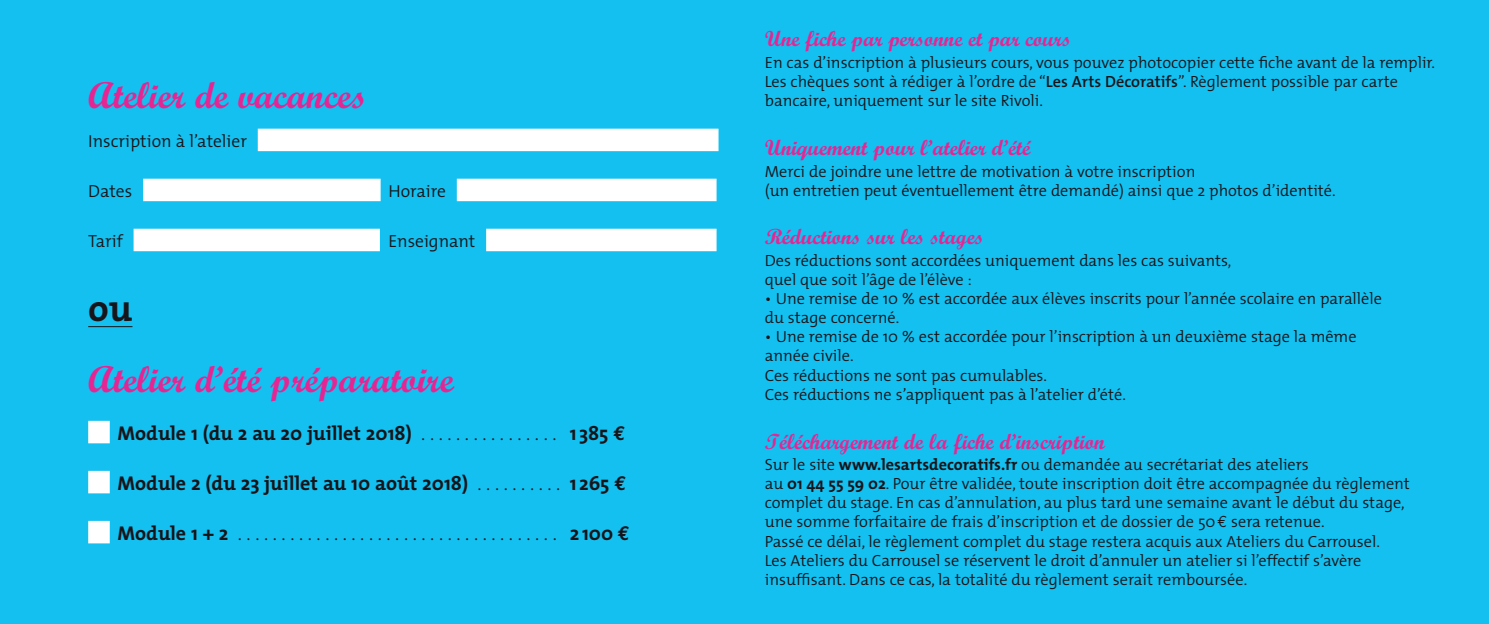
<style>
.page{position:relative;width:1489px;height:624px;background:#fff}
.page>*{position:absolute;margin:0;border:0;box-sizing:border-box;transform-origin:0 0}
.t1{font:700 37.5px "Script";letter-spacing:-.005em;color:#e72592}
.t2{font:700 37.5px "The Mix";color:#17151a}
.t3{font:700 22px "Script";letter-spacing:-.005em;color:#e72592}
.t4{font:700 20px "The Mix";color:#17151a}
.t5{font:300 20px "The Mix";color:#17151a}
.t6{font:300 17.5px "The Mix";color:#17151a}
.t7{font:300 16.25px/19px "The Mix";color:#17151a}
.s1{font-weight:300}
.s2{font-family:"Euro Mono"}
.s3{font-weight:700}
.s4{font-family:"Euro Mono";font-weight:700}
.s5{font-weight:600}
.s6{font-family:"Euro Mono";font-weight:400}
</style>
<div class="page">
<div style="left:0;top:0;width:1488px;height:624px;background:#13c0f0"></div>
<div style="left:258px;top:129px;width:460px;height:22px;background:#fff"></div>
<div style="left:143px;top:179px;width:237px;height:22px;background:#fff"></div>
<div style="left:457px;top:179px;width:259px;height:22px;background:#fff"></div>
<div style="left:133px;top:229px;width:247px;height:22px;background:#fff"></div>
<div style="left:486px;top:229px;width:230px;height:22px;background:#fff"></div>
<hr style="left:88px;top:326px;width:44px;height:1px;background:#17151a">
<div style="left:88px;top:421px;width:22px;height:22px;background:#fff"></div>
<div style="left:88px;top:471px;width:22px;height:22px;background:#fff"></div>
<div style="left:88px;top:521px;width:22px;height:22px;background:#fff"></div>
<h1 class="t1" style="left:88px;top:73px;width:280px">Atelier de vacances</h1>
<p class="t6" style="left:88px;top:127px;width:160px">Inscription à l’atelier</p>
<p class="t6" style="left:88px;top:177px;width:46px">Dates</p>
<p class="t6" style="left:388px;top:177px;width:59px">Horaire</p>
<p class="t6" style="left:88px;top:227px;width:36px">Tarif</p>
<p class="t6" style="left:388px;top:227px;width:88px">Enseignant</p>
<h1 class="t2" style="left:88px;top:277px;width:46px">ou</h1>
<h1 class="t1" style="left:88px;top:356px;width:367px">Atelier d’été préparatoire</h1>
<p class="t4" style="left:118px;top:416px;width:509px">Module 1 (du 2 au 20 juillet 2018) <span class="s1">. . . . . . . . . . . . . . . .</span> 1 385 <span class="s2">€</span></p>
<p class="t4" style="left:118px;top:466px;width:510px">Module 2 (du 23 juillet au 10 août 2018) <span class="s1">. . . . . . . . . .</span> 1 265 <span class="s2">€</span></p>
<p class="t5" style="left:118px;top:516px;width:514px"><span class="s3">Module 1 + 2</span> ..................................... <span class="s3">2100</span> <span class="s4">€</span></p>
<h2 class="t3" style="left:764px;top:26px;width:308px">Une fiche par personne et par cours</h2>
<p class="t7" style="left:764px;top:52px;width:671px">En cas d’inscription à plusieurs cours, vous pouvez photocopier cette fiche avant de la remplir.<br>Les chèques sont à rédiger à l’ordre de “<span class="s5">Les Arts Décoratifs</span>”. Règlement possible par carte bancaire, uniquement sur le site Rivoli.</p>
<h2 class="t3" style="left:764px;top:134px;width:267px">Uniquement pour l’atelier d’été</h2>
<p class="t7" style="left:764px;top:161px;width:572px">Merci de joindre une lettre de motivation à votre inscription<br>(un entretien peut éventuellement être demandé) ainsi que 2 photos d’identité.</p>
<h2 class="t3" style="left:764px;top:223px;width:220px">Réductions sur les stages</h2>
<p class="t7" style="left:764px;top:250px;width:468px">Des réductions sont accordées uniquement dans les cas suivants, quel que soit l’âge de l’élève :</p>
<p class="t7" style="left:764px;top:289px;width:618px">• Une remise de 10 % est accordée aux élèves inscrits pour l’année scolaire en parallèle du stage concerné.</p>
<p class="t7" style="left:764px;top:327px;width:593px">• Une remise de 10 % est accordée pour l’inscription à un deuxième stage la même année civile.<br>Ces réductions ne sont pas cumulables.<br>Ces réductions ne s’appliquent pas à l’atelier d’été.</p>
<h2 class="t3" style="left:764px;top:427px;width:342px">Téléchargement de la fiche d’inscription</h2>
<p class="t7" style="left:764px;top:454px;width:646px">Sur le site <span class="s3">www.lesartsdecoratifs.fr</span> ou demandée au secrétariat des ateliers<br>au <span class="s3">01 44 55 59 02</span>. Pour être validée, toute inscription doit être accompagnée du règlement complet du stage. En cas d’annulation, au plus tard une semaine avant le début du stage, une somme forfaitaire de frais d’inscription et de dossier de 50<span class="s6">€</span> sera retenue.<br>Passé ce délai, le règlement complet du stage restera acquis aux Ateliers du Carrousel.<br>Les Ateliers du Carrousel se réservent le droit d’annuler un atelier si l’effectif s’avère insuffisant. Dans ce cas, la totalité du règlement serait remboursée.</p>
</div>
